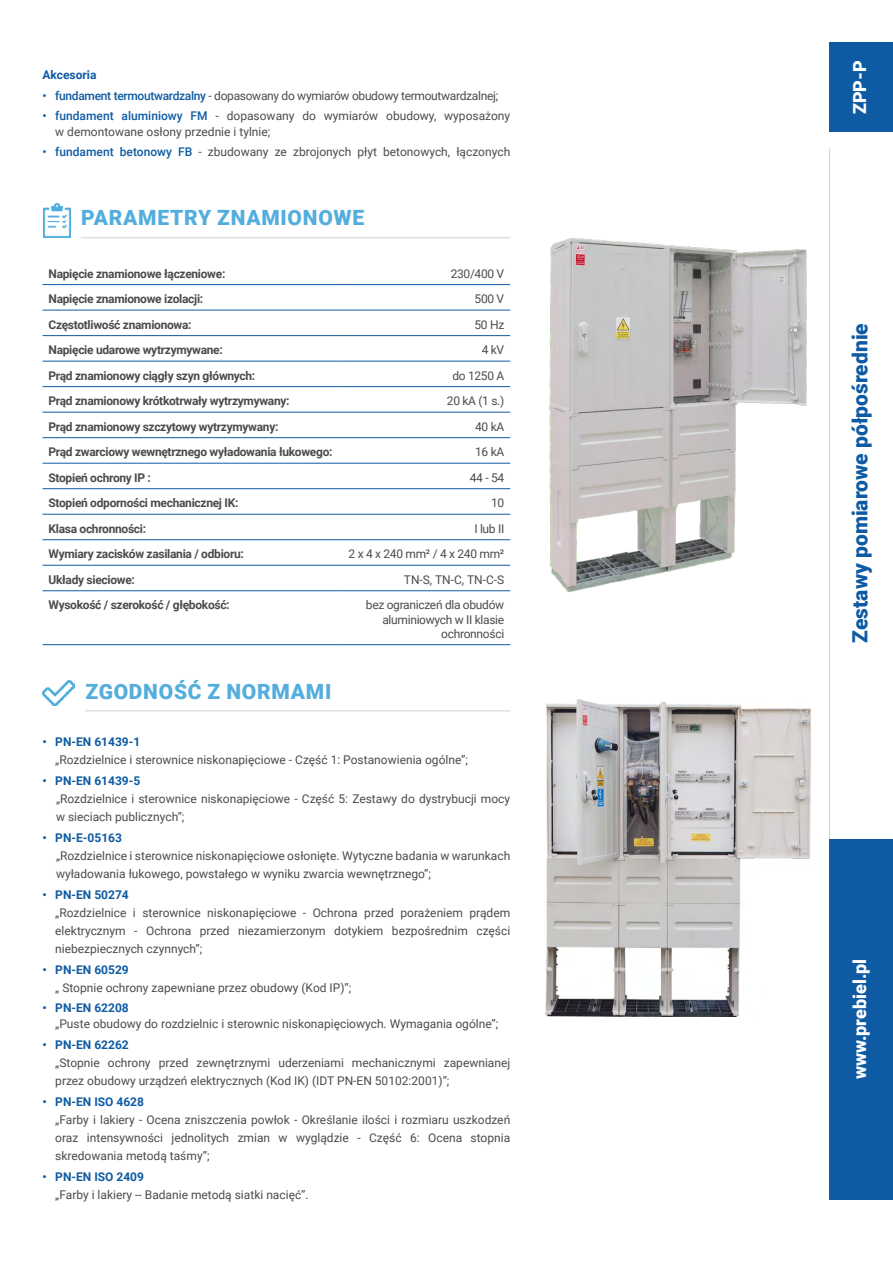
<style>
.page{position:relative;width:893px;height:1263px;background:#fff}
.page>*{position:absolute;margin:0;border:0;box-sizing:border-box;transform-origin:0 0}
.t1{font:900 21px "Roboto";letter-spacing:.035em;color:#53aedd}
.t2{font:900 21px "Roboto";color:#0f5ba3}
.t3{font:900 18px "Roboto";color:#fff}
.t4{font:12px/18px "Roboto";color:#4b4b4d}
.t5{font:700 12px "Roboto";letter-spacing:-.025em;color:#4b4b4d}
.t6{font:12px/14.4px "Roboto";letter-spacing:-.025em;color:#4b4b4d;text-align:right}
.t7{font:700 12px "Roboto";color:#0f5ba3}
.s1{font-weight:500;color:#0f5ba3}
</style>
<div class="page">
<hr style="left:829px;top:149px;width:1px;height:1050px;background:#d0d1d2">
<div style="left:829px;top:43px;width:64px;height:89px;background:#0f5ba3"></div>
<div style="left:829px;top:839px;width:64px;height:360px;background:#0f5ba3"></div>
<hr style="left:340px;top:284px;width:170px;height:1px;background:#0f5ba3">
<hr style="left:340px;top:310px;width:170px;height:1px;background:#0f5ba3">
<hr style="left:340px;top:335px;width:170px;height:1px;background:#0f5ba3">
<hr style="left:340px;top:361px;width:170px;height:1px;background:#0f5ba3">
<hr style="left:340px;top:386px;width:170px;height:1px;background:#0f5ba3">
<hr style="left:340px;top:412px;width:170px;height:1px;background:#0f5ba3">
<hr style="left:340px;top:437px;width:170px;height:1px;background:#0f5ba3">
<hr style="left:340px;top:463px;width:170px;height:1px;background:#0f5ba3">
<hr style="left:340px;top:488px;width:170px;height:1px;background:#0f5ba3">
<hr style="left:340px;top:514px;width:170px;height:1px;background:#0f5ba3">
<hr style="left:340px;top:539px;width:170px;height:1px;background:#0f5ba3">
<hr style="left:340px;top:565px;width:170px;height:1px;background:#0f5ba3">
<hr style="left:43px;top:284px;width:297px;height:1px;background:#0f5ba3">
<hr style="left:43px;top:310px;width:297px;height:1px;background:#0f5ba3">
<hr style="left:43px;top:335px;width:297px;height:1px;background:#0f5ba3">
<hr style="left:43px;top:361px;width:297px;height:1px;background:#0f5ba3">
<hr style="left:43px;top:386px;width:297px;height:1px;background:#0f5ba3">
<hr style="left:43px;top:412px;width:297px;height:1px;background:#0f5ba3">
<hr style="left:43px;top:437px;width:297px;height:1px;background:#0f5ba3">
<hr style="left:43px;top:463px;width:297px;height:1px;background:#0f5ba3">
<hr style="left:43px;top:488px;width:297px;height:1px;background:#0f5ba3">
<hr style="left:43px;top:514px;width:297px;height:1px;background:#0f5ba3">
<hr style="left:43px;top:539px;width:297px;height:1px;background:#0f5ba3">
<hr style="left:43px;top:565px;width:297px;height:1px;background:#0f5ba3">
<hr style="left:43px;top:590px;width:297px;height:1px;background:#0f5ba3">
<hr style="left:340px;top:590px;width:170px;height:1px;background:#0f5ba3">
<hr style="left:43px;top:644px;width:297px;height:1px;background:#0f5ba3">
<hr style="left:340px;top:644px;width:170px;height:1px;background:#0f5ba3">
<img style="left:43px;top:204px;width:27px;height:34px">
<hr style="left:81px;top:237px;width:429px;height:1px;background:#d0d1d2">
<img style="left:43px;top:680px;width:32px;height:26px">
<hr style="left:85px;top:710px;width:425px;height:1px;background:#d0d1d2">
<img style="left:545px;top:699px;width:265px;height:317px">
<img style="left:549px;top:238px;width:258px;height:355px">
<p class="t7" style="left:43px;top:66px;width:56px">Akcesoria</p>
<p class="t6" style="left:43px;top:88px;width:457px"><span class="s1">• fundament termoutwardzalny</span> - dopasowany do wymiarów obudowy termoutwardzalnej;</p>
<p class="t4" style="left:55px;top:107px;width:456px;line-height:16.5px;text-indent:-13px"><span class="s1">• fundament aluminiowy FM</span> - dopasowany do wymiarów obudowy, wyposażony w demontowane osłony przednie i tylnie;</p>
<p class="t4" style="left:43px;top:142px;width:469px"><span class="s1">• fundament betonowy FB</span> - zbudowany ze zbrojonych płyt betonowych, łączonych</p>
<h1 class="t1" style="left:81px;top:203px;width:285px">PARAMETRY ZNAMIONOWE</h1>
<p class="t5" style="left:49px;top:265px;width:178px">Napięcie znamionowe łączeniowe:</p>
<p class="t4" style="left:451px;top:264px;width:55px">230/400 V</p>
<p class="t5" style="left:49px;top:290px;width:156px">Napięcie znamionowe izolacji:</p>
<p class="t4" style="left:475px;top:289px;width:31px">500 V</p>
<p class="t5" style="left:49px;top:316px;width:145px">Częstotliwość znamionowa:</p>
<p class="t4" style="left:474px;top:315px;width:31px">50 Hz</p>
<p class="t5" style="left:49px;top:341px;width:176px">Napięcie udarowe wytrzymywane:</p>
<p class="t4" style="left:482px;top:340px;width:24px">4 kV</p>
<p class="t5" style="left:49px;top:367px;width:208px">Prąd znamionowy ciągły szyn głównych:</p>
<p class="t4" style="left:452px;top:366px;width:53px">do 1250 A</p>
<p class="t5" style="left:49px;top:393px;width:243px">Prąd znamionowy krótkotrwały wytrzymywany:</p>
<p class="t4" style="left:447px;top:391px;width:59px">20 kA (1 s.)</p>
<p class="t5" style="left:49px;top:418px;width:231px">Prąd znamionowy szczytowy wytrzymywany:</p>
<p class="t4" style="left:475px;top:417px;width:31px">40 kA</p>
<p class="t5" style="left:49px;top:444px;width:286px">Prąd zwarciowy wewnętrznego wyładowania łukowego:</p>
<p class="t4" style="left:475px;top:442px;width:31px">16 kA</p>
<p class="t5" style="left:49px;top:469px;width:104px">Stopień ochrony IP :</p>
<p class="t4" style="left:470px;top:468px;width:36px">44 - 54</p>
<p class="t5" style="left:49px;top:495px;width:191px">Stopień odporności mechanicznej IK:</p>
<p class="t4" style="left:491px;top:494px;width:15px">10</p>
<p class="t5" style="left:49px;top:520px;width:99px">Klasa ochronności:</p>
<p class="t4" style="left:474px;top:519px;width:31px">I lub II</p>
<p class="t5" style="left:49px;top:546px;width:197px">Wymiary zacisków zasilania / odbioru:</p>
<p class="t6" style="left:349px;top:546px;width:157px">2 x 4 x 240 mm² / 4 x 240 mm²</p>
<p class="t5" style="left:49px;top:571px;width:88px">Układy sieciowe:</p>
<p class="t4" style="left:404px;top:570px;width:102px">TN-S, TN-C, TN-C-S</p>
<p class="t5" style="left:49px;top:597px;width:183px">Wysokość / szerokość / głębokość:</p>
<p class="t6" style="left:366px;top:597px;width:140px">bez ograniczeń dla obudów aluminiowych w II klasie ochronności</p>
<h1 class="t1" style="left:85px;top:677px;width:247px">ZGODNOŚĆ Z NORMAMI</h1>
<p class="t7" style="left:43px;top:733px;width:99px">• PN-EN 61439-1</p>
<p class="t4" style="left:55px;top:750px;width:414px">„Rozdzielnice i sterownice niskonapięciowe - Część 1: Postanowienia ogólne”;</p>
<p class="t7" style="left:43px;top:772px;width:99px">• PN-EN 61439-5</p>
<p class="t4" style="left:56px;top:789px;width:456px">„Rozdzielnice i sterownice niskonapięciowe - Część 5: Zestawy do dystrybucji mocy w sieciach publicznych”;</p>
<p class="t7" style="left:43px;top:829px;width:81px">• PN-E-05163</p>
<p class="t4" style="left:56px;top:846px;width:456px">„Rozdzielnice i sterownice niskonapięciowe osłonięte. Wytyczne badania w warunkach wyładowania łukowego, powstałego w wyniku zwarcia wewnętrznego”;</p>
<p class="t7" style="left:43px;top:886px;width:88px">• PN-EN 50274</p>
<p class="t4" style="left:55px;top:903px;width:456px;text-align:justify">„Rozdzielnice i sterownice niskonapięciowe - Ochrona przed porażeniem prądem elektrycznym - Ochrona przed niezamierzonym dotykiem bezpośrednim części niebezpiecznych czynnych”;</p>
<p class="t7" style="left:43px;top:961px;width:88px">• PN-EN 60529</p>
<p class="t4" style="left:55px;top:978px;width:298px">„ Stopnie ochrony zapewniane przez obudowy (Kod IP)”;</p>
<p class="t7" style="left:43px;top:999px;width:88px">• PN-EN 62208</p>
<p class="t4" style="left:55px;top:1014px;width:445px">„Puste obudowy do rozdzielnic i sterownic niskonapięciowych. Wymagania ogólne”;</p>
<p class="t7" style="left:43px;top:1036px;width:88px">• PN-EN 62262</p>
<p class="t4" style="left:55px;top:1053px;width:456px">„Stopnie ochrony przed zewnętrznymi uderzeniami mechanicznymi zapewnianej przez obudowy urządzeń elektrycznych (Kod IK) (IDT PN-EN 50102:2001)”;</p>
<p class="t7" style="left:43px;top:1093px;width:103px">• PN-EN ISO 4628</p>
<p class="t4" style="left:55px;top:1110px;width:456px;text-align:justify">„Farby i lakiery - Ocena zniszczenia powłok - Określanie ilości i rozmiaru uszkodzeń oraz intensywności jednolitych zmian w wyglądzie - Część 6: Ocena stopnia skredowania metodą taśmy”;</p>
<p class="t7" style="left:43px;top:1168px;width:103px">• PN-EN ISO 2409</p>
<p class="t4" style="left:55px;top:1185px;width:255px">„Farby i lakiery -- Badanie metodą siatki nacięć”.</p>
<h2 class="t3" style="left:847px;top:114px;width:56px;rotate:-90deg">ZPP-P</h2>
<h1 class="t2" style="left:845px;top:642px;width:321px;rotate:-90deg">Zestawy pomiarowe półpośrednie</h1>
<h2 class="t3" style="left:847px;top:1079px;width:122px;rotate:-90deg">www.prebiel.pl</h2>
</div>
